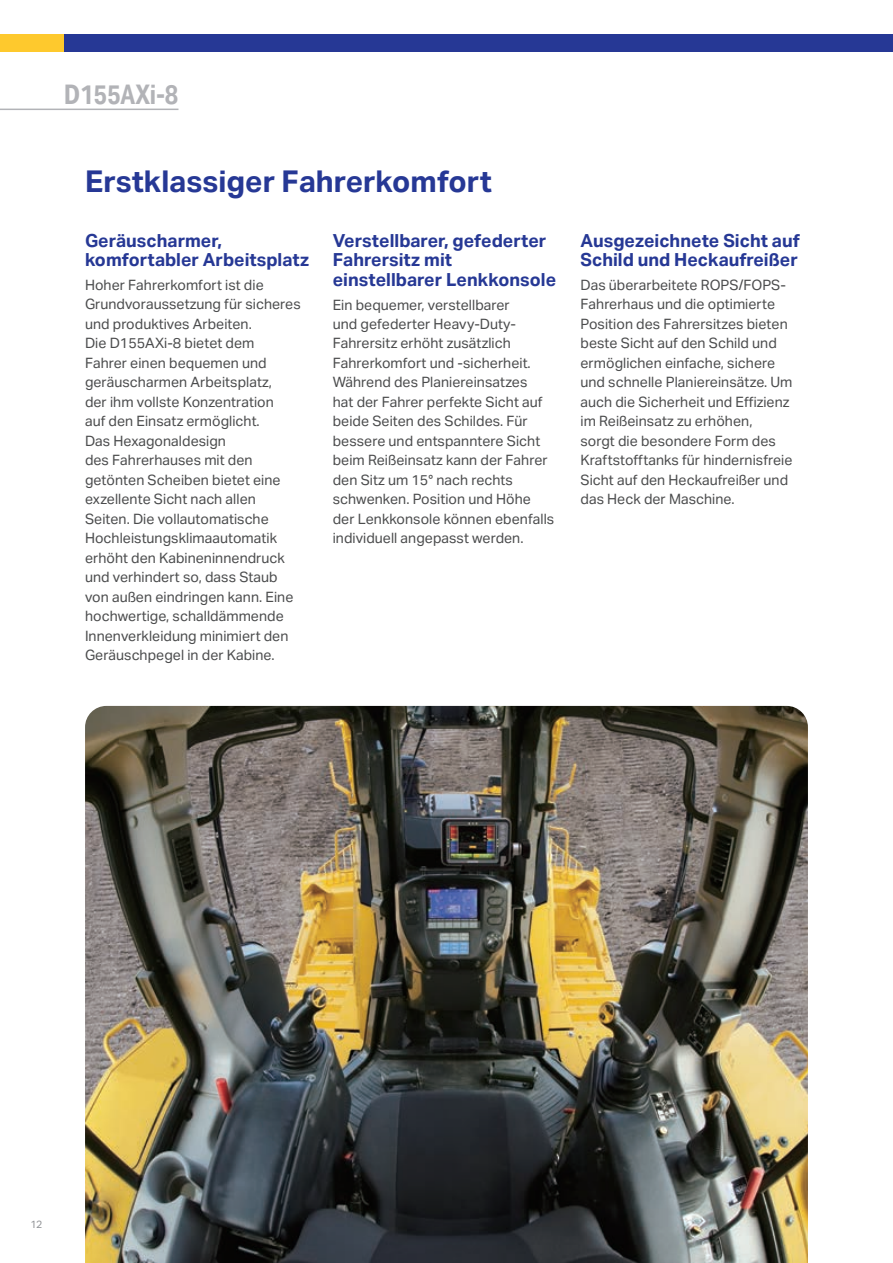
<style>
.page{position:relative;width:893px;height:1263px;background:#fff}
.page>*{position:absolute;margin:0;border:0;box-sizing:border-box;transform-origin:0 0}
.t1{font:700 30px "Aktiv Grotesk";color:#263895}
.t2{font:700 27px "Aktiv Grotesk Cd";color:#b2b3b7}
.t3{font:700 18px/19.5px "Aktiv Grotesk";color:#263895}
.t4{font:14.25px/19.5px "Aktiv Grotesk";color:#4b4c4d}
.t5{font:10.5px "Aktiv Grotesk";color:#939598}
</style>
<div class="page">
<img style="left:85px;top:706px;width:723px;height:557px">
<hr style="left:0;top:109px;width:178px;height:1px;background:#b2b3b7">
<div style="left:0;top:34px;width:143px;height:17px;background:#fec92d"></div>
<div style="left:64px;top:34px;width:829px;height:17px;background:#263895"></div>
<h2 class="t2" style="left:64px;top:79px;width:116px">D155AXi-8</h2>
<h1 class="t1" style="left:85px;top:164px;width:408px">Erstklassiger Fahrerkomfort</h1>
<p class="t3" style="left:85px;top:231px;width:226px">Geräuscharmer, komfortabler Arbeitsplatz</p>
<p class="t4" style="left:85px;top:275px;width:217px">Hoher Fahrerkomfort ist die<br>Grundvoraussetzung für sicheres und produktives Arbeiten.<br>Die D155AXi-8 bietet dem<br>Fahrer einen bequemen und geräuscharmen Arbeitsplatz,<br>der ihm vollste Konzentration<br>auf den Einsatz ermöglicht.<br>Das Hexagonaldesign<br>des Fahrerhauses mit den getönten Scheiben bietet eine exzellente Sicht nach allen<br>Seiten. Die vollautomatische<br>Hochleistungsklimaautomatik erhöht den Kabineninnendruck und verhindert so, dass Staub von außen eindringen kann. Eine hochwertige, schalldämmende<br>Innenverkleidung minimiert den<br>Geräuschpegel in der Kabine.</p>
<p class="t3" style="left:333px;top:231px;width:225px">Verstellbarer, gefederter<br>Fahrersitz mit einstellbarer Lenkkonsole</p>
<p class="t4" style="left:333px;top:295px;width:223px">Ein bequemer, verstellbarer<br>und gefederter Heavy-Duty-<br>Fahrersitz erhöht zusätzlich<br>Fahrerkomfort und -sicherheit.<br>Während des Planiereinsatzes<br>hat der Fahrer perfekte Sicht auf beide Seiten des Schildes. Für bessere und entspanntere Sicht beim Reißeinsatz kann der Fahrer den Sitz um 15° nach rechts schwenken. Position und Höhe der Lenkkonsole können ebenfalls individuell angepasst werden.</p>
<p class="t3" style="left:580px;top:231px;width:221px">Ausgezeichnete Sicht auf<br>Schild und Heckaufreißer</p>
<p class="t4" style="left:580px;top:275px;width:214px">Das überarbeitete ROPS/FOPS-<br>Fahrerhaus und die optimierte<br>Position des Fahrersitzes bieten beste Sicht auf den Schild und ermöglichen einfache, sichere und schnelle Planiereinsätze. Um auch die Sicherheit und Effizienz im Reißeinsatz zu erhöhen,<br>sorgt die besondere Form des<br>Kraftstofftanks für hindernisfreie<br>Sicht auf den Heckaufreißer und das Heck der Maschine.</p>
<p class="t5" style="left:31px;top:1218px;width:13px">12</p>
</div>
